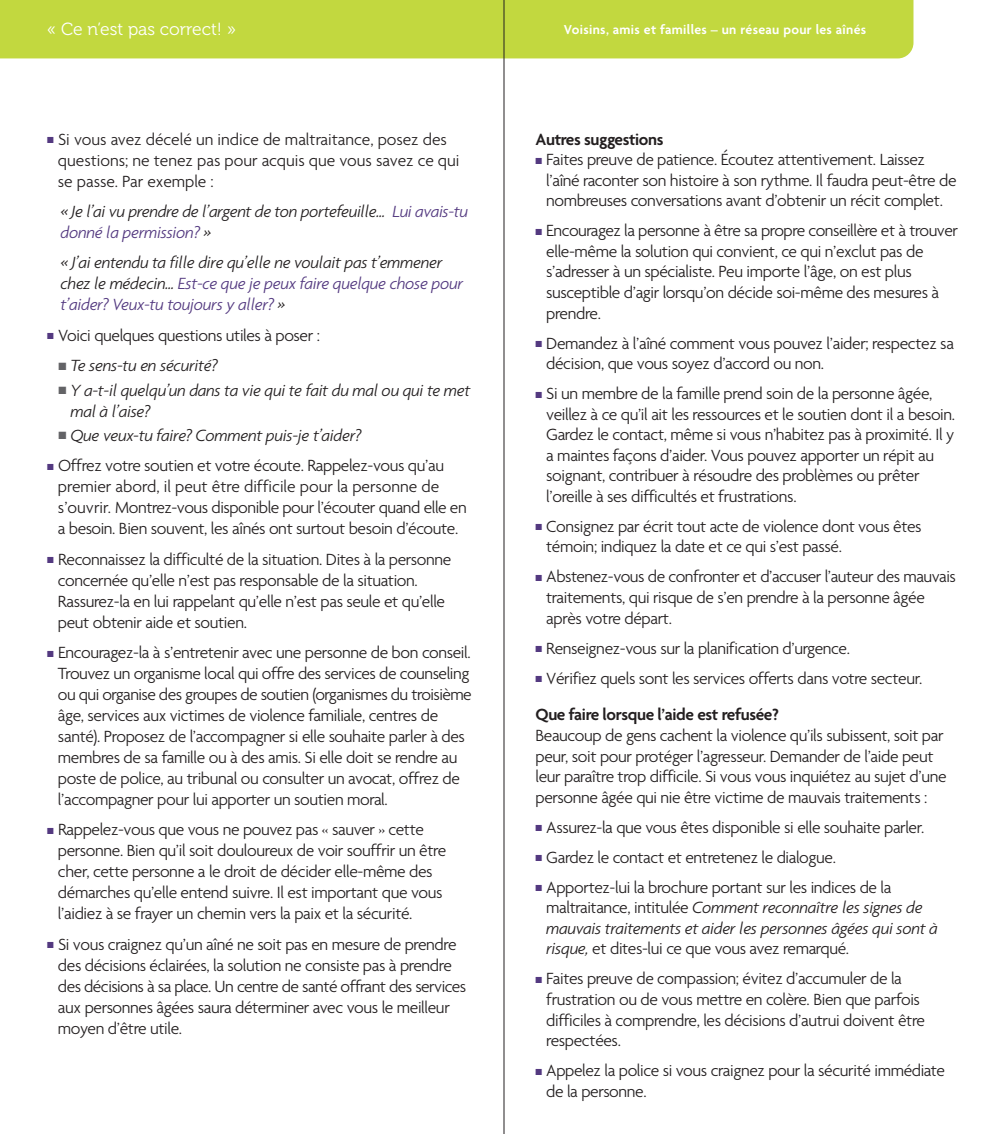
<style>
.page{position:relative;width:1008px;height:1134px;background:#fff}
.page>*{position:absolute;margin:0;border:0;box-sizing:border-box;transform-origin:0 0}
.t1{font:300 17.5px/20.7px "Agenda";letter-spacing:-.02em;color:#231f20}
.t2{font:italic 300 17.5px/21px "Agenda Tabular";letter-spacing:-.02em;color:#231f20}
.t3{font:300 17.5px/21px "Agenda";color:#231f20}
.t4{font:17.5px "Museo 300";color:#fff}
.t5{font:600 17.5px "Agenda";letter-spacing:-.02em;color:#231f20}
.t6{font:600 14px "Agenda";letter-spacing:.025em;color:#fff}
.s1{color:#533980}
.s2{color:#636366}
.s3{font-weight:600}
.s4{font-family:"Agenda";font-style:normal}
.s5{font-family:"Agenda Tabular";font-style:italic}
</style>
<div class="page">
<div style="left:0;top:0;width:913px;height:58px;background:#c2d83f"></div>
<hr style="left:504px;top:0;width:1px;height:1134px;background:#231f20">
<p class="t4" style="left:47px;top:22px;width:190px">« Ce n’est pas correct! »</p>
<p class="t6" style="left:564px;top:21px;width:304px">Voisins, amis et familles – un réseau pour les aînés</p>
<p class="t3" style="left:58px;top:128px;width:403px;text-indent:-11px"><span class="s1">■</span> Si vous avez décelé un indice de maltraitance, posez des questions; ne tenez pas pour acquis que vous savez ce qui se passe. Par exemple :</p>
<p class="t2" style="left:61px;top:202px;width:409px">« Je l’ai vu prendre de l’argent de ton portefeuille… <span class="s1">Lui avais-tu donné la permission?</span> »</p>
<p class="t2" style="left:61px;top:254px;width:404px">« J’ai entendu ta fille dire qu’elle ne voulait pas t’emmener chez le médecin… <span class="s1">Est-ce que je peux faire quelque chose pour t’aider? Veux-tu toujours y aller?</span> »</p>
<p class="t1" style="left:47px;top:325px;width:274px"><span class="s1">■</span> Voici quelques questions utiles à poser :</p>
<p class="t2" style="left:59px;top:357px;width:161px"><span class="s2">■</span> Te sens-tu en sécurité?</p>
<p class="t2" style="left:70px;top:381px;width:402px;text-indent:-12px"><span class="s2">■</span> Y a-t-il quelqu’un dans ta vie qui te fait du mal ou qui te met mal à l’aise?</p>
<p class="t2" style="left:59px;top:426px;width:304px"><span class="s2">■</span> Que veux-tu faire? Comment puis-je t’aider?</p>
<p class="t1" style="left:58px;top:455px;width:410px;text-indent:-11px"><span class="s1">■</span> Offrez votre soutien et votre écoute. Rappelez-vous qu’au premier abord, il peut être difficile pour la personne de s’ouvrir. Montrez-vous disponible pour l’écouter quand elle en a besoin. Bien souvent, les aînés ont surtout besoin d’écoute.</p>
<p class="t1" style="left:58px;top:548px;width:395px;text-indent:-11px"><span class="s1">■</span> Reconnaissez la difficulté de la situation. Dites à la personne concernée qu’elle n’est pas responsable de la situation.<br>Rassurez-la en lui rappelant qu’elle n’est pas seule et qu’elle peut obtenir aide et soutien.</p>
<p class="t1" style="left:58px;top:641px;width:415px;text-indent:-11px"><span class="s1">■</span> Encouragez-la à s’entretenir avec une personne de bon conseil.<br>Trouvez un organisme local qui offre des services de counseling ou qui organise des groupes de soutien (organismes du troisième âge, services aux victimes de violence familiale, centres de santé). Proposez de l’accompagner si elle souhaite parler à des membres de sa famille ou à des amis. Si elle doit se rendre au poste de police, au tribunal ou consulter un avocat, offrez de l’accompagner pour lui apporter un soutien moral.</p>
<p class="t1" style="left:58px;top:819px;width:390px;text-indent:-11px"><span class="s1">■</span> Rappelez-vous que vous ne pouvez pas « sauver » cette personne. Bien qu’il soit douloureux de voir souffrir un être cher, cette personne a le droit de décider elle-même des démarches qu’elle entend suivre. Il est important que vous l’aidiez à se frayer un chemin vers la paix et la sécurité.</p>
<p class="t1" style="left:58px;top:933px;width:410px;text-indent:-11px"><span class="s1">■</span> Si vous craignez qu’un aîné ne soit pas en mesure de prendre des décisions éclairées, la solution ne consiste pas à prendre des décisions à sa place. Un centre de santé offrant des services aux personnes âgées saura déterminer avec vous le meilleur moyen d’être utile.</p>
<p class="t5" style="left:535px;top:128px;width:130px">Autres suggestions</p>
<p class="t1" style="left:546px;top:149px;width:412px;text-indent:-11px"><span class="s1">■</span> Faites preuve de patience. Écoutez attentivement. Laissez l’aîné raconter son histoire à son rythme. Il faudra peut-être de nombreuses conversations avant d’obtenir un récit complet.</p>
<p class="t1" style="left:546px;top:220px;width:413px;text-indent:-11px"><span class="s1">■</span> Encouragez la personne à être sa propre conseillère et à trouver elle-même la solution qui convient, ce qui n’exclut pas de s’adresser à un spécialiste. Peu importe l’âge, on est plus susceptible d’agir lorsqu’on décide soi-même des mesures à prendre.</p>
<p class="t1" style="left:546px;top:332px;width:409px;text-indent:-11px"><span class="s1">■</span> Demandez à l’aîné comment vous pouvez l’aider; respectez sa décision, que vous soyez d’accord ou non.</p>
<p class="t1" style="left:546px;top:383px;width:410px;text-indent:-11px"><span class="s1">■</span> Si un membre de la famille prend soin de la personne âgée, veillez à ce qu’il ait les ressources et le soutien dont il a besoin.<br>Gardez le contact, même si vous n’habitez pas à proximité. Il y a maintes façons d’aider. Vous pouvez apporter un répit au soignant, contribuer à résoudre des problèmes ou prêter l’oreille à ses difficultés et frustrations.</p>
<p class="t1" style="left:546px;top:516px;width:377px;text-indent:-11px"><span class="s1">■</span> Consignez par écrit tout acte de violence dont vous êtes témoin; indiquez la date et ce qui s’est passé.</p>
<p class="t1" style="left:546px;top:566px;width:411px;text-indent:-11px"><span class="s1">■</span> Abstenez-vous de confronter et d’accuser l’auteur des mauvais traitements, qui risque de s’en prendre à la personne âgée après votre départ.</p>
<p class="t1" style="left:536px;top:637px;width:316px"><span class="s1">■</span> Renseignez-vous sur la planification d’urgence.</p>
<p class="t1" style="left:536px;top:659px;width:388px;line-height:36.8px"><span class="s1">■</span> Vérifiez quels sont les services offerts dans votre secteur.<br><span class="s3">Que faire lorsque l’aide est refusée?</span></p>
<p class="t1" style="left:536px;top:725px;width:413px">Beaucoup de gens cachent la violence qu’ils subissent, soit par peur, soit pour protéger l’agresseur. Demander de l’aide peut leur paraître trop difficile. Si vous vous inquiétez au sujet d’une personne âgée qui nie être victime de mauvais traitements :</p>
<p class="t1" style="left:536px;top:816px;width:390px"><span class="s1">■</span> Assurez-la que vous êtes disponible si elle souhaite parler.</p>
<p class="t1" style="left:536px;top:846px;width:302px"><span class="s1">■</span> Gardez le contact et entretenez le dialogue.</p>
<p class="t1" style="left:536px;top:876px;width:357px"><span class="s1">■</span> Apportez-lui la brochure portant sur les indices de la</p>
<p class="t2" style="left:546px;top:899px;width:393px"><span class="s4">maltraitance, intitulée</span> Comment reconnaître les signes de mauvais traitements et aider les personnes âgées qui sont à</p>
<p class="t1" style="left:546px;top:938px;width:304px"><span class="s5">risque,</span> et dites-lui ce que vous avez remarqué.</p>
<p class="t1" style="left:546px;top:968px;width:380px;text-indent:-11px"><span class="s1">■</span> Faites preuve de compassion; évitez d’accumuler de la frustration ou de vous mettre en colère. Bien que parfois difficiles à comprendre, les décisions d’autrui doivent être respectées.</p>
<p class="t1" style="left:546px;top:1060px;width:400px;text-indent:-11px"><span class="s1">■</span> Appelez la police si vous craignez pour la sécurité immédiate de la personne.</p>
</div>
